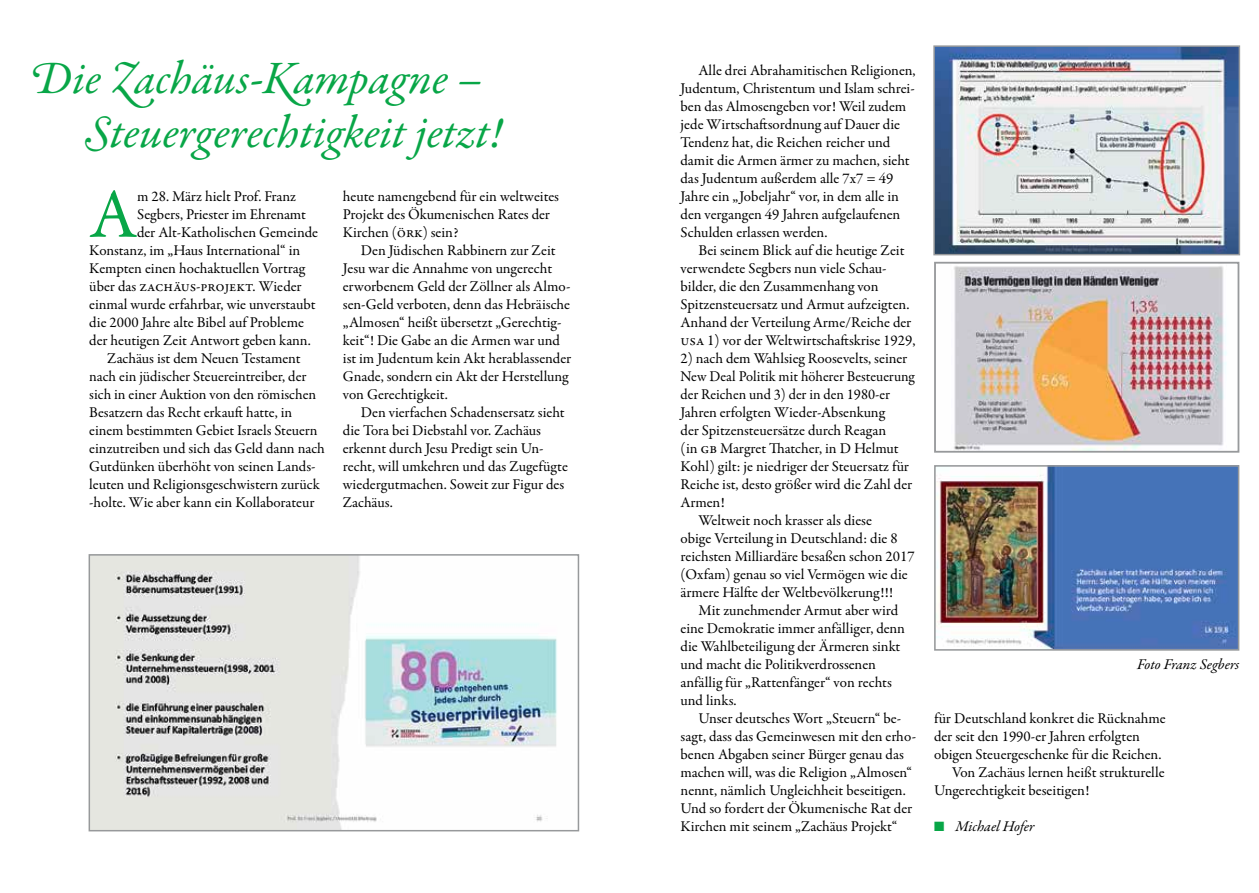
<style>
.page{position:relative;width:1259px;height:893px;background:#fff}
.page>*{position:absolute;margin:0;border:0;box-sizing:border-box;transform-origin:0 0}
.t1{font:70.5px "Garamond Premr Pro";color:#08a647}
.t2{font:italic 46.65px/54px "Garamond Premr Pro";color:#08a647}
.t3{font:15px/18px "Garamond Premr Pro";color:#000}
.t4{font:italic 15px "Garamond Premr Pro";color:#000}
.s1{color:#08a647}
</style>
<div class="page">
<img style="left:92px;top:557px;width:465px;height:271px">
<div style="left:89px;top:554px;width:490px;height:277px;border:2px solid #97999b"></div>
<img style="left:936px;top:48px;width:301px;height:204px">
<div style="left:933px;top:45px;width:307px;height:210px;border:2px solid #97999b"></div>
<img style="left:954px;top:266px;width:273px;height:184px">
<div style="left:934px;top:262px;width:305px;height:191px;border:2px solid #97999b"></div>
<img style="left:937px;top:468px;width:299px;height:180px">
<div style="left:934px;top:465px;width:305px;height:186px;border:2px solid #97999b"></div>
<h2 class="t2" style="left:85px;top:53px;width:419px;text-indent:-56px">Die Zachäus-Kampagne –<br>Steuergerechtigkeit jetzt!</h2>
<h1 class="t1" style="left:89px;top:172px;width:41px">A</h1>
<p class="t3" style="left:137px;top:187px;width:160px">m 28. März hielt Prof. Franz</p>
<p class="t3" style="left:137px;top:205px;width:170px">Segbers, Priester im Ehrenamt</p>
<p class="t3" style="left:137px;top:223px;width:183px">der Alt-Katholischen Gemeinde</p>
<p class="t3" style="left:89px;top:241px;width:212px">Konstanz, im „Haus International“ in</p>
<p class="t3" style="left:89px;top:259px;width:217px">Kempten einen hochaktuellen Vortrag</p>
<p class="t3" style="left:89px;top:277px;width:214px">über das ZACHÄUS-PROJEKT. Wieder</p>
<p class="t3" style="left:89px;top:295px;width:228px">einmal wurde erfahrbar, wie unverstaubt</p>
<p class="t3" style="left:89px;top:313px;width:216px">die 2000 Jahre alte Bibel auf Probleme</p>
<p class="t3" style="left:89px;top:331px;width:223px">der heutigen Zeit Antwort geben kann.</p>
<p class="t3" style="left:107px;top:349px;width:195px">Zachäus ist dem Neuen Testament</p>
<p class="t3" style="left:89px;top:367px;width:219px">nach ein jüdischer Steuereintreiber, der</p>
<p class="t3" style="left:89px;top:385px;width:228px">sich in einer Auktion von den römischen</p>
<p class="t3" style="left:89px;top:403px;width:204px">Besatzern das Recht erkauft hatte, in</p>
<p class="t3" style="left:89px;top:421px;width:230px">einem bestimmten Gebiet Israels Steuern</p>
<p class="t3" style="left:89px;top:439px;width:237px">einzutreiben und sich das Geld dann nach</p>
<p class="t3" style="left:89px;top:457px;width:228px">Gutdünken überhöht von seinen Lands-</p>
<p class="t3" style="left:89px;top:475px;width:232px">leuten und Religionsgeschwistern zurück</p>
<p class="t3" style="left:89px;top:493px;width:227px">-holte. Wie aber kann ein Kollaborateur</p>
<p class="t3" style="left:343px;top:187px;width:218px">heute namengebend für ein weltweites<br>Projekt des Ökumenischen Rates der<br>Kirchen (ÖRK) sein?</p>
<p class="t3" style="left:343px;top:241px;width:230px;text-indent:18px">Den Jüdischen Rabbinern zur Zeit Jesu war die Annahme von ungerecht erworbenem Geld der Zöllner als Almo&shy;sen-Geld verboten, denn das Hebräische „Almosen“ heißt übersetzt „Gerechtig&shy;keit“! Die Gabe an die Armen war und ist im Judentum kein Akt herablassender Gnade, sondern ein Akt der Herstellung von Gerechtigkeit.</p>
<p class="t3" style="left:343px;top:403px;width:226px;text-indent:18px">Den vierfachen Schadensersatz sieht die Tora bei Diebstahl vor. Zachäus erkennt durch Jesu Predigt sein Un&shy;recht, will umkehren und das Zugefügte wiedergutmachen. Soweit zur Figur des<br>Zachäus.</p>
<p class="t3" style="left:680px;top:61px;width:237px;text-indent:18px">Alle drei Abrahamitischen Religionen, Judentum, Christentum und Islam schrei&shy;ben das Almosengeben vor! Weil zudem jede Wirtschaftsordnung auf Dauer die Tendenz hat, die Reichen reicher und damit die Armen ärmer zu machen, sieht das Judentum außerdem alle 7x7 = 49<br>Jahre ein „Jobeljahr“ vor, in dem alle in den vergangen 49 Jahren aufgelaufenen Schulden erlassen werden.</p>
<p class="t3" style="left:680px;top:241px;width:236px;text-indent:18px">Bei seinem Blick auf die heutige Zeit verwendete Segbers nun viele Schau&shy;bilder, die den Zusammenhang von Spitzensteuersatz und Armut aufzeigten.<br>Anhand der Verteilung Arme/Reiche der USA 1) vor der Weltwirtschaftskrise 1929,</p>
<p class="t3" style="left:680px;top:349px;width:228px">2) nach dem Wahlsieg Roosevelts, seiner</p>
<p class="t3" style="left:680px;top:367px;width:235px">New Deal Politik mit höherer Besteuerung</p>
<p class="t3" style="left:680px;top:385px;width:211px">der Reichen und 3) der in den 1980-er</p>
<p class="t3" style="left:680px;top:403px;width:206px">Jahren erfolgten Wieder-Absenkung</p>
<p class="t3" style="left:680px;top:421px;width:207px">der Spitzensteuersätze durch Reagan</p>
<p class="t3" style="left:680px;top:439px;width:220px">(in GB Margret Thatcher, in D Helmut</p>
<p class="t3" style="left:680px;top:457px;width:230px">Kohl) gilt: je niedriger der Steuersatz für</p>
<p class="t3" style="left:680px;top:475px;width:233px">Reiche ist, desto größer wird die Zahl der</p>
<p class="t3" style="left:680px;top:493px;width:46px">Armen!</p>
<p class="t3" style="left:698px;top:511px;width:175px">Weltweit noch krasser als diese</p>
<p class="t3" style="left:680px;top:529px;width:219px">obige Verteilung in Deutschland: die 8</p>
<p class="t3" style="left:680px;top:547px;width:236px">reichsten Milliardäre besaßen schon 2017</p>
<p class="t3" style="left:680px;top:565px;width:229px">(Oxfam) genau so viel Vermögen wie die</p>
<p class="t3" style="left:680px;top:583px;width:214px">ärmere Hälfte der Weltbevölkerung!!!</p>
<p class="t3" style="left:698px;top:601px;width:201px">Mit zunehmender Armut aber wird</p>
<p class="t3" style="left:680px;top:619px;width:226px">eine Demokratie immer anfälliger, denn</p>
<p class="t3" style="left:680px;top:637px;width:221px">die Wahlbeteiligung der Ärmeren sinkt</p>
<p class="t3" style="left:680px;top:655px;width:197px">und macht die Politikverdrossenen</p>
<p class="t3" style="left:680px;top:673px;width:213px">anfällig für „Rattenfänger“ von rechts</p>
<p class="t3" style="left:680px;top:691px;width:58px">und links.</p>
<p class="t3" style="left:698px;top:709px;width:204px">Unser deutsches Wort „Steuern“ be-</p>
<p class="t3" style="left:680px;top:727px;width:237px">sagt, dass das Gemeinwesen mit den erho-</p>
<p class="t3" style="left:680px;top:745px;width:225px">benen Abgaben seiner Bürger genau das</p>
<p class="t3" style="left:680px;top:763px;width:233px">machen will, was die Religion „Almosen“</p>
<p class="t3" style="left:680px;top:781px;width:227px">nennt, nämlich Ungleichheit beseitigen.</p>
<p class="t3" style="left:680px;top:799px;width:233px">Und so fordert der Ökumenische Rat der</p>
<p class="t3" style="left:680px;top:817px;width:218px">Kirchen mit seinem „Zachäus Projekt“</p>
<p class="t4" style="left:1137px;top:654px;width:104px">Foto Franz Segbers</p>
<p class="t3" style="left:934px;top:709px;width:233px">für Deutschland konkret die Rücknahme</p>
<p class="t3" style="left:934px;top:727px;width:207px">der seit den 1990-er Jahren erfolgten</p>
<p class="t3" style="left:934px;top:745px;width:229px">obigen Steuergeschenke für die Reichen.</p>
<p class="t3" style="left:952px;top:763px;width:214px">Von Zachäus lernen heißt strukturelle</p>
<p class="t3" style="left:934px;top:781px;width:157px">Ungerechtigkeit beseitigen!</p>
<p class="t4" style="left:934px;top:816px;width:102px"><span class="s1">■</span> Michael Hofer</p>
</div>
